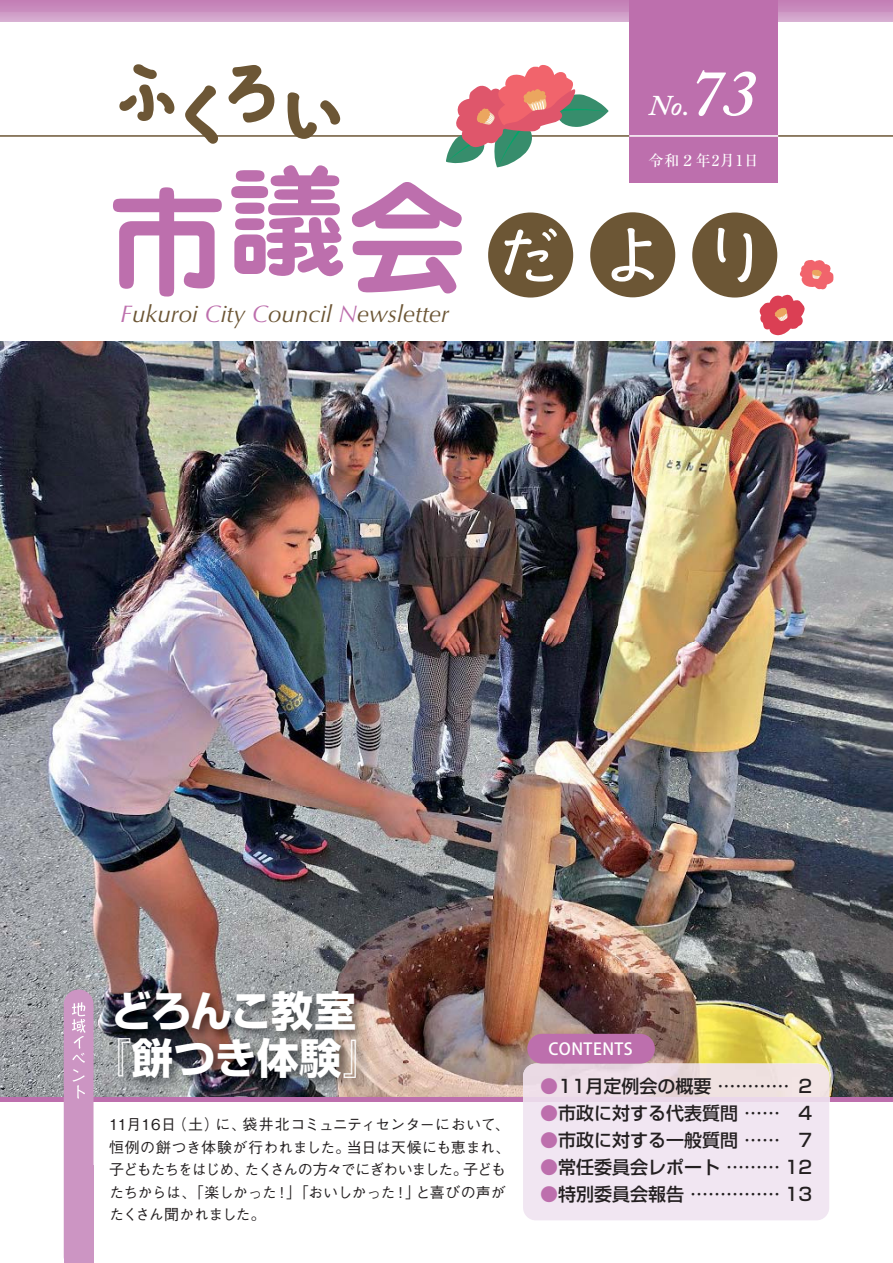
<style>
.page{position:relative;width:893px;height:1263px;background:#fff}
.page>*{position:absolute;margin:0;border:0;box-sizing:border-box;transform-origin:0 0}
.t1{font:120px "Jun 501 Pro Bold 90 pv RKSJ H";color:#bd6fad}
.t2{font:italic 600 67.5px "Adobe Caslon Pro";color:#fff}
.t3{font:42px/46.5px "Shin Go Pro Bold 90 pv RKSJ H";letter-spacing:-.02em;color:#fff}
.t4{font:italic 600 28.5px "Adobe Caslon Pro";color:#fff}
.t5{font:italic 24px "Optima";color:#6c5635}
.t6{font:18px/27px "Shin Go Pro Medium 90 pv RKSJ H";color:#231f20;text-align:justify}
.t7{font:16.5px "Koz Go Std Medium 90 pv RKSJ H";letter-spacing:.03em;color:#fff}
.t8{font:15px/22.5px "Gothic BBB Pro Medium 90 pv RKSJ H";letter-spacing:-.04em;color:#231f20}
.t9{font:15px "Ryumin Pro Medium 90 pv RKSJ H";letter-spacing:.05em;color:#fff}
.s1{color:#bd6fad}
</style>
<div class="page">
<div style="left:0;top:0;width:893px;height:13px;background:#c788bb"></div>
<div style="left:0;top:13px;width:893px;height:8px;background:#d3a5cc"></div>
<img style="left:0;top:342px;width:893px;height:755px">
<hr style="left:0;top:135px;width:893px;height:2px;background:#6c5635">
<div style="left:629px;top:0;width:149px;height:183px;background:#bd6fad"></div>
<hr style="left:629px;top:135px;width:149px;height:2px;background:#fff">
<div style="left:488px;top:213px;width:85px;height:85px;background:#6c5635;border-radius:50%"></div>
<div style="left:590px;top:212px;width:85px;height:85px;background:#6c5635;border-radius:50%"></div>
<div style="left:692px;top:213px;width:85px;height:85px;background:#6c5635;border-radius:50%"></div>
<svg style="left:504px;top:228px;width:53px;height:54px"></svg>
<svg style="left:611px;top:228px;width:43px;height:54px"></svg>
<svg style="left:717px;top:228px;width:35px;height:54px"></svg>
<svg style="left:117px;top:64px;width:226px;height:80px"></svg>
<hr style="left:0;top:1097px;width:893px;height:4px;background:#bd6fad">
<img style="left:102px;top:982px;width:300px;height:115px">
<div style="left:523px;top:1101px;width:306px;height:119px;background:#f1e6f2"></div>
<img style="left:523px;top:1064px;width:306px;height:33px">
<hr style="left:523px;top:1097px;width:306px;height:4px;background:#ead7e9">
<div style="left:527px;top:1034px;width:128px;height:30px;background:#bd6fad;border-radius:15px"></div>
<div style="left:64px;top:990px;width:30px;height:273px;background:#cc95c3"></div>
<svg style="left:446px;top:65px;width:163px;height:103px"></svg>
<svg style="left:758px;top:258px;width:76px;height:78px"></svg>
<h1 class="t1" style="left:107px;top:193px;width:361px">市議会</h1>
<h3 class="t5" style="left:120px;top:303px;width:330px"><span class="s1">F</span>ukuroi <span class="s1">C</span>ity <span class="s1">C</span>ouncil <span class="s1">N</span>ewsletter</h3>
<h2 class="t2" style="left:689px;top:52px;width:69px">73</h2>
<p class="t9" style="left:649px;top:155px;width:112px">令和２年2月1日</p>
<h3 class="t4" style="left:649px;top:89px;width:42px">No.</h3>
<h3 class="t3" style="left:111px;top:994px;width:276px">どろんこ教室『餅つき体験』</h3>
<p class="t8" style="left:109px;top:1115px;width:403px">11月16日（土）に、袋井北コミュニティセンターにおいて、恒例の餅つき体験が行われました。当日は天候にも恵まれ、子どもたちをはじめ、たくさんの方々でにぎわいました。子どもたちからは、「楽しかった！」「おいしかった！」と喜びの声がたくさん聞かれました。</p>
<p class="t7" style="left:548px;top:1043px;width:86px">CONTENTS</p>
<p class="t6" style="left:540px;top:1075px;width:251px"><span class="s1">●</span>11月定例会の概要 …………</p>
<p class="t6" style="left:540px;top:1102px;width:241px"><span class="s1">●</span>市政に対する代表質問 ……</p>
<p class="t6" style="left:540px;top:1129px;width:241px"><span class="s1">●</span>市政に対する一般質問 ……</p>
<p class="t6" style="left:540px;top:1156px;width:274px"><span class="s1">●</span>常任委員会レポート ……… 12</p>
<p class="t6" style="left:540px;top:1183px;width:274px"><span class="s1">●</span>特別委員会報告 …………… 13</p>
<p class="t6" style="left:798px;top:1075px;width:15px">2<br>4<br>7</p>
</div>
